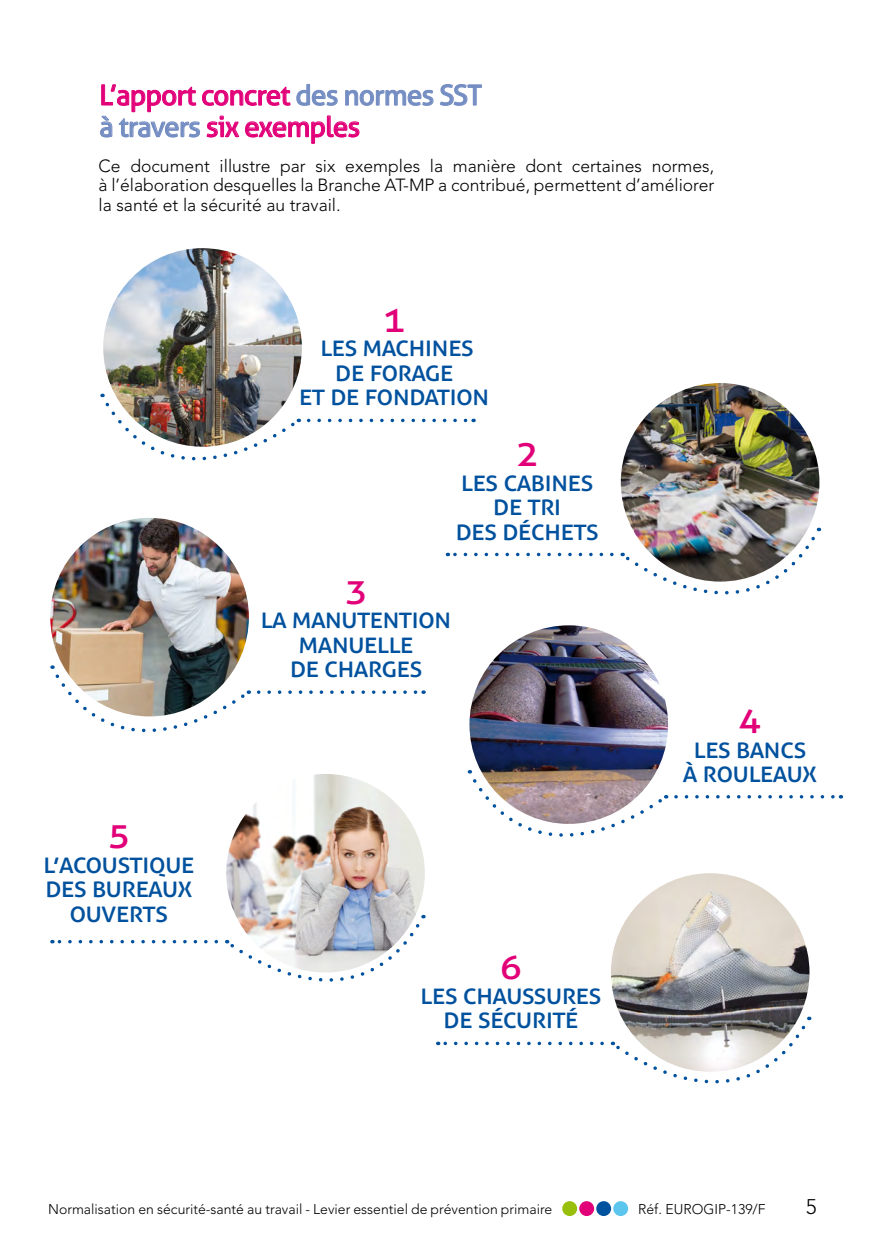
<style>
.page{position:relative;width:869px;height:1241px;background:#fff}
.page>*{position:absolute;margin:0;border:0;box-sizing:border-box;transform-origin:0 0}
.t1{font:42px "Aller";color:#e20079}
.t2{font:28px/24.5px "Aller";letter-spacing:-.03em;color:#00519e;text-align:center}
.t3{font:28px/31.5px "Aller";letter-spacing:-.03em;color:#e20079}
.t4{font:300 21px "Avenir LT";color:#000}
.t5{font:300 17.5px/19.2px "Avenir LT";color:#000;text-align:justify}
.t6{font:300 14px "Avenir LT";color:#000}
.s1{color:#748dc2}
</style>
<div class="page">
<svg style="left:440px;top:84px;width:41px;height:22px"></svg>
<svg style="left:100px;top:84px;width:333px;height:60px"></svg>
<img style="left:103px;top:248px;width:199px;height:198px;border-radius:99px">
<img style="left:620px;top:383px;width:199px;height:198px;border-radius:99px">
<img style="left:50px;top:518px;width:199px;height:198px;border-radius:99px">
<img style="left:610px;top:873px;width:199px;height:198px;border-radius:99px">
<img style="left:226px;top:773px;width:198px;height:199px;border-radius:99px">
<img style="left:469px;top:625px;width:198px;height:198px;border-radius:99px">
<svg style="left:226px;top:914px;width:198px;height:68px"></svg>
<svg style="left:52px;top:939px;width:164px;height:4px"></svg>
<img style="left:621px;top:527px;width:198px;height:68px">
<svg style="left:447px;top:552px;width:164px;height:4px"></svg>
<svg style="left:611px;top:1016px;width:198px;height:68px"></svg>
<svg style="left:437px;top:1041px;width:165px;height:3px"></svg>
<svg style="left:52px;top:665px;width:197px;height:68px"></svg>
<svg style="left:258px;top:690px;width:166px;height:3px"></svg>
<svg style="left:308px;top:418px;width:159px;height:4px"></svg>
<img style="left:102px;top:393px;width:197px;height:68px">
<svg style="left:675px;top:795px;width:159px;height:3px"></svg>
<svg style="left:469px;top:770px;width:197px;height:67px"></svg>
<div style="left:562px;top:1200px;width:15px;height:15px;background:#98bf0c;border-radius:50%"></div>
<div style="left:579px;top:1200px;width:15px;height:15px;background:#e20079;border-radius:50%"></div>
<div style="left:596px;top:1200px;width:15px;height:15px;background:#00519e;border-radius:50%"></div>
<div style="left:613px;top:1200px;width:15px;height:15px;background:#5cc5ed;border-radius:50%"></div>
<h2 class="t3" style="left:99px;top:79px;width:384px">L’apport concret <span class="s1">des normes SST à travers</span> six exemples</h2>
<p class="t5" style="left:99px;top:156px;width:617px">Ce document illustre par six exemples la manière dont certaines normes, à l’élaboration desquelles la Branche AT-MP a contribué, permettent d’améliorer la santé et la sécurité au travail.</p>
<h1 class="t1" style="left:383px;top:291px;width:22px">1</h1>
<h2 class="t2" style="left:299px;top:334px;width:192px">les machines<br>de forage<br>et de fondation</h2>
<h1 class="t1" style="left:108px;top:807px;width:22px">5</h1>
<h2 class="t2" style="left:43px;top:850px;width:153px">l’acoustique des bureaux ouverts</h2>
<h1 class="t1" style="left:516px;top:426px;width:23px">2</h1>
<h2 class="t2" style="left:455px;top:468px;width:145px">les cabines de tri<br>des déchets</h2>
<h1 class="t1" style="left:345px;top:563px;width:22px">3</h1>
<h2 class="t2" style="left:260px;top:605px;width:192px">la manutention manuelle<br>de charges</h2>
<h1 class="t1" style="left:499px;top:938px;width:24px">6</h1>
<h2 class="t2" style="left:420px;top:981px;width:183px">les chaussures de sécurité</h2>
<h1 class="t1" style="left:737px;top:692px;width:26px">4</h1>
<h2 class="t2" style="left:682px;top:735px;width:136px">les bancs à rouleaux</h2>
<p class="t6" style="left:48px;top:1200px;width:505px">Normalisation en sécurité-santé au travail - Levier essentiel de prévention primaire</p>
<p class="t6" style="left:637px;top:1200px;width:129px">Réf. EUROGIP-139/F</p>
<p class="t4" style="left:805px;top:1194px;width:12px">5</p>
</div>
